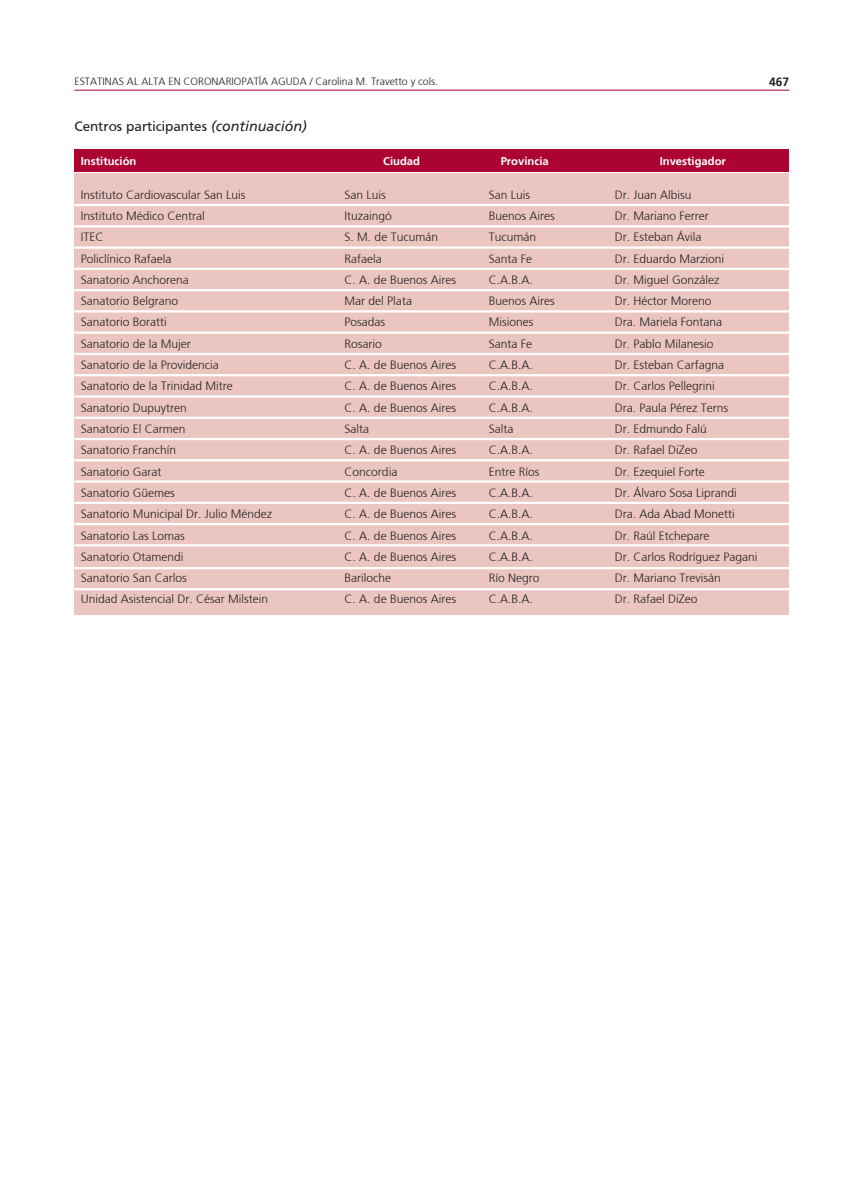
<style>
.page{position:relative;width:851px;height:1191px;background:#fff}
.page>*{position:absolute;margin:0;border:0;box-sizing:border-box;transform-origin:0 0}
.subtit1b{font:14.25px "Frutiger";color:#231f20}
.tabla{font:300 12px "Frutiger";color:#231f20}
.t1{font:700 12px "Frutiger";color:#231f20}
.tabla_cab_blanco{font:700 11.25px "Frutiger";color:#fff}
.t2{font:300 10.5px "Frutiger";color:#231f20}
.s1{font-style:italic}
</style>
<div class="page">
<hr style="left:74px;top:90px;width:715px;height:1px;background:#ab0333">
<div style="left:74px;top:173px;width:715px;height:441px;background:#ebc6c1"></div>
<div style="left:74px;top:149px;width:715px;height:23px;background:#ab0333"></div>
<hr style="left:74px;top:204px;width:715px;height:2px;background:#fff">
<hr style="left:74px;top:225px;width:715px;height:2px;background:#fff">
<hr style="left:74px;top:246px;width:715px;height:3px;background:#fff">
<hr style="left:74px;top:268px;width:715px;height:2px;background:#fff">
<hr style="left:74px;top:289px;width:715px;height:2px;background:#fff">
<hr style="left:74px;top:310px;width:715px;height:2px;background:#fff">
<hr style="left:74px;top:331px;width:715px;height:3px;background:#fff">
<hr style="left:74px;top:353px;width:715px;height:2px;background:#fff">
<hr style="left:74px;top:374px;width:715px;height:2px;background:#fff">
<hr style="left:74px;top:395px;width:715px;height:2px;background:#fff">
<hr style="left:74px;top:416px;width:715px;height:3px;background:#fff">
<hr style="left:74px;top:438px;width:715px;height:2px;background:#fff">
<hr style="left:74px;top:459px;width:715px;height:2px;background:#fff">
<hr style="left:74px;top:480px;width:715px;height:3px;background:#fff">
<hr style="left:74px;top:502px;width:715px;height:2px;background:#fff">
<hr style="left:74px;top:523px;width:715px;height:2px;background:#fff">
<hr style="left:74px;top:544px;width:715px;height:2px;background:#fff">
<hr style="left:74px;top:567px;width:715px;height:2px;background:#fff">
<hr style="left:74px;top:588px;width:715px;height:2px;background:#fff">
<p class="t2" style="left:74px;top:76px;width:365px">ESTATINAS AL ALTA EN CORONARIOPATÍA AGUDA / Carolina M. Travetto y cols.</p>
<p class="t1" style="left:769px;top:75px;width:22px">467</p>
<p class="subtit1b" style="left:74px;top:118px;width:234px">Centros participantes <span class="s1">(continuación)</span></p>
<p class="tabla_cab_blanco" style="left:81px;top:154px;width:57px">Institución</p>
<p class="tabla_cab_blanco" style="left:383px;top:154px;width:38px">Ciudad</p>
<p class="tabla_cab_blanco" style="left:500px;top:154px;width:50px">Provincia</p>
<p class="tabla_cab_blanco" style="left:659px;top:154px;width:68px">Investigador</p>
<p class="tabla" style="left:81px;top:188px;width:166px">Instituto Cardiovascular San Luis</p>
<p class="tabla" style="left:344px;top:188px;width:43px">San Luis</p>
<p class="tabla" style="left:488px;top:188px;width:43px">San Luis</p>
<p class="tabla" style="left:614px;top:188px;width:78px">Dr. Juan Albisu</p>
<p class="tabla" style="left:81px;top:209px;width:126px">Instituto Médico Central</p>
<p class="tabla" style="left:344px;top:209px;width:49px">Ituzaingó</p>
<p class="tabla" style="left:488px;top:209px;width:68px">Buenos Aires</p>
<p class="tabla" style="left:614px;top:209px;width:95px">Dr. Mariano Ferrer</p>
<p class="tabla" style="left:81px;top:230px;width:24px">ITEC</p>
<p class="tabla" style="left:344px;top:230px;width:95px">S. M. de Tucumán</p>
<p class="tabla" style="left:488px;top:230px;width:49px">Tucumán</p>
<p class="tabla" style="left:614px;top:230px;width:88px">Dr. Esteban Ávila</p>
<p class="tabla" style="left:81px;top:251px;width:92px">Policlínico Rafaela</p>
<p class="tabla" style="left:344px;top:251px;width:39px">Rafaela</p>
<p class="tabla" style="left:488px;top:251px;width:45px">Santa Fe</p>
<p class="tabla" style="left:614px;top:251px;width:111px">Dr. Eduardo Marzioni</p>
<p class="tabla" style="left:81px;top:273px;width:110px">Sanatorio Anchorena</p>
<p class="tabla" style="left:344px;top:273px;width:113px">C. A. de Buenos Aires</p>
<p class="tabla" style="left:488px;top:273px;width:46px">C.A.B.A.</p>
<p class="tabla" style="left:614px;top:273px;width:106px">Dr. Miguel González</p>
<p class="tabla" style="left:81px;top:294px;width:99px">Sanatorio Belgrano</p>
<p class="tabla" style="left:344px;top:294px;width:69px">Mar del Plata</p>
<p class="tabla" style="left:488px;top:294px;width:68px">Buenos Aires</p>
<p class="tabla" style="left:614px;top:294px;width:98px">Dr. Héctor Moreno</p>
<p class="tabla" style="left:81px;top:315px;width:88px">Sanatorio Boratti</p>
<p class="tabla" style="left:344px;top:315px;width:42px">Posadas</p>
<p class="tabla" style="left:488px;top:315px;width:46px">Misiones</p>
<p class="tabla" style="left:614px;top:315px;width:109px">Dra. Mariela Fontana</p>
<p class="tabla" style="left:81px;top:337px;width:112px">Sanatorio de la Mujer</p>
<p class="tabla" style="left:344px;top:337px;width:39px">Rosario</p>
<p class="tabla" style="left:488px;top:337px;width:45px">Santa Fe</p>
<p class="tabla" style="left:614px;top:337px;width:100px">Dr. Pablo Milanesio</p>
<p class="tabla" style="left:81px;top:358px;width:140px">Sanatorio de la Providencia</p>
<p class="tabla" style="left:344px;top:358px;width:113px">C. A. de Buenos Aires</p>
<p class="tabla" style="left:488px;top:358px;width:46px">C.A.B.A.</p>
<p class="tabla" style="left:614px;top:358px;width:111px">Dr. Esteban Carfagna</p>
<p class="tabla" style="left:81px;top:379px;width:154px">Sanatorio de la Trinidad Mitre</p>
<p class="tabla" style="left:344px;top:379px;width:113px">C. A. de Buenos Aires</p>
<p class="tabla" style="left:488px;top:379px;width:46px">C.A.B.A.</p>
<p class="tabla" style="left:614px;top:379px;width:102px">Dr. Carlos Pellegrini</p>
<p class="tabla" style="left:81px;top:401px;width:108px">Sanatorio Dupuytren</p>
<p class="tabla" style="left:344px;top:401px;width:113px">C. A. de Buenos Aires</p>
<p class="tabla" style="left:488px;top:401px;width:46px">C.A.B.A.</p>
<p class="tabla" style="left:614px;top:401px;width:115px">Dra. Paula Pérez Terns</p>
<p class="tabla" style="left:81px;top:422px;width:106px">Sanatorio El Carmen</p>
<p class="tabla" style="left:344px;top:422px;width:26px">Salta</p>
<p class="tabla" style="left:488px;top:422px;width:26px">Salta</p>
<p class="tabla" style="left:614px;top:422px;width:94px">Dr. Edmundo Falú</p>
<p class="tabla" style="left:81px;top:443px;width:97px">Sanatorio Franchín</p>
<p class="tabla" style="left:344px;top:443px;width:113px">C. A. de Buenos Aires</p>
<p class="tabla" style="left:488px;top:443px;width:46px">C.A.B.A.</p>
<p class="tabla" style="left:614px;top:443px;width:84px">Dr. Rafael DiZeo</p>
<p class="tabla" style="left:81px;top:464px;width:82px">Sanatorio Garat</p>
<p class="tabla" style="left:344px;top:464px;width:54px">Concordia</p>
<p class="tabla" style="left:488px;top:464px;width:52px">Entre Ríos</p>
<p class="tabla" style="left:614px;top:464px;width:91px">Dr. Ezequiel Forte</p>
<p class="tabla" style="left:81px;top:486px;width:96px">Sanatorio Güemes</p>
<p class="tabla" style="left:344px;top:486px;width:113px">C. A. de Buenos Aires</p>
<p class="tabla" style="left:488px;top:486px;width:46px">C.A.B.A.</p>
<p class="tabla" style="left:614px;top:486px;width:124px">Dr. Álvaro Sosa Liprandi</p>
<p class="tabla" style="left:81px;top:507px;width:193px">Sanatorio Municipal Dr. Julio Méndez</p>
<p class="tabla" style="left:344px;top:507px;width:113px">C. A. de Buenos Aires</p>
<p class="tabla" style="left:488px;top:507px;width:46px">C.A.B.A.</p>
<p class="tabla" style="left:614px;top:507px;width:122px">Dra. Ada Abad Monetti</p>
<p class="tabla" style="left:81px;top:528px;width:106px">Sanatorio Las Lomas</p>
<p class="tabla" style="left:344px;top:528px;width:113px">C. A. de Buenos Aires</p>
<p class="tabla" style="left:488px;top:528px;width:46px">C.A.B.A.</p>
<p class="tabla" style="left:614px;top:528px;width:96px">Dr. Raúl Etchepare</p>
<p class="tabla" style="left:81px;top:550px;width:104px">Sanatorio Otamendi</p>
<p class="tabla" style="left:344px;top:550px;width:113px">C. A. de Buenos Aires</p>
<p class="tabla" style="left:488px;top:550px;width:46px">C.A.B.A.</p>
<p class="tabla" style="left:614px;top:550px;width:144px">Dr. Carlos Rodríguez Pagani</p>
<p class="tabla" style="left:81px;top:571px;width:108px">Sanatorio San Carlos</p>
<p class="tabla" style="left:344px;top:571px;width:48px">Bariloche</p>
<p class="tabla" style="left:488px;top:571px;width:52px">Río Negro</p>
<p class="tabla" style="left:614px;top:571px;width:108px">Dr. Mariano Trevisán</p>
<p class="tabla" style="left:81px;top:592px;width:189px">Unidad Asistencial Dr. César Milstein</p>
<p class="tabla" style="left:344px;top:592px;width:113px">C. A. de Buenos Aires</p>
<p class="tabla" style="left:488px;top:592px;width:46px">C.A.B.A.</p>
<p class="tabla" style="left:614px;top:592px;width:84px">Dr. Rafael DiZeo</p>
</div>
